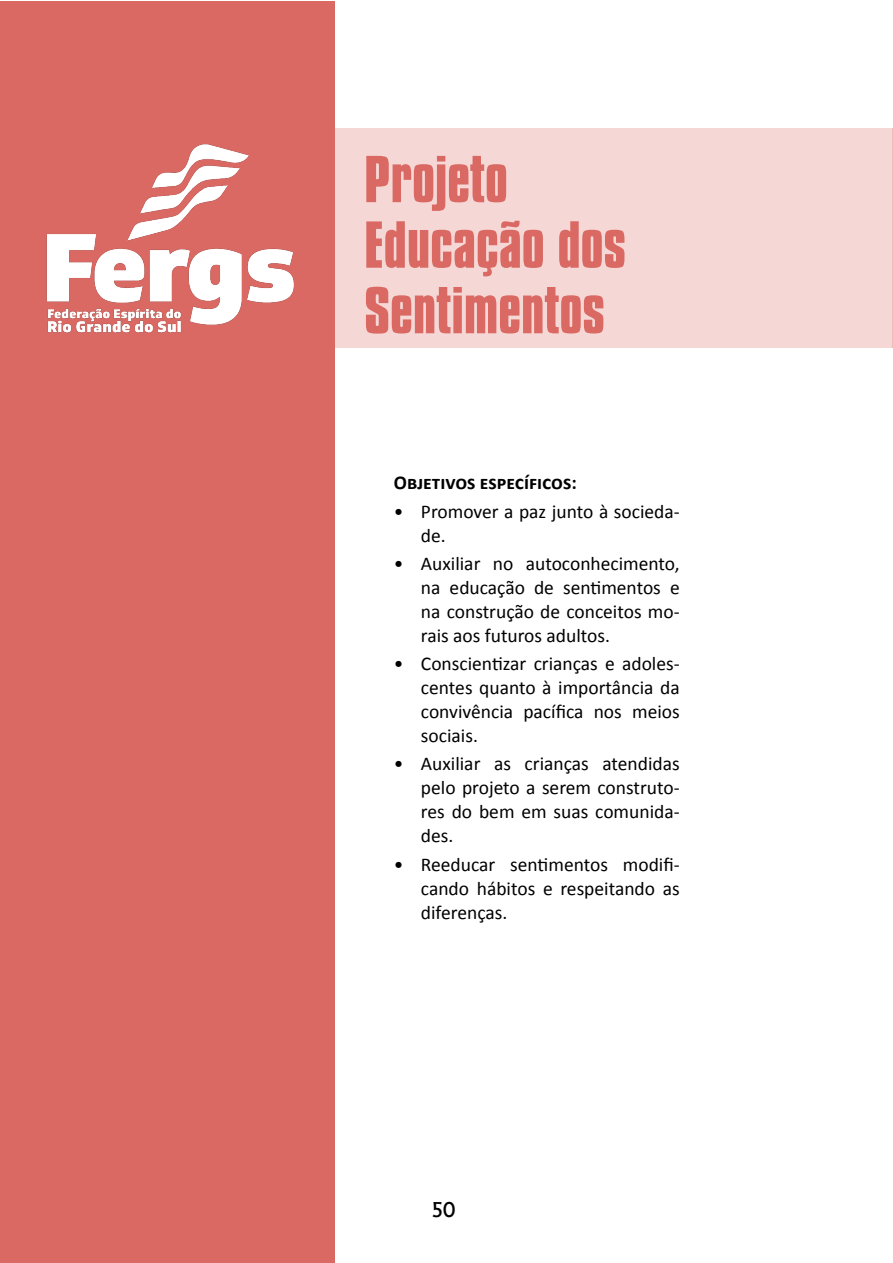
<style>
.page{position:relative;width:893px;height:1263px;background:#fff}
.page>*{position:absolute;margin:0;border:0;box-sizing:border-box;transform-origin:0 0}
.t1{font:700 57px "Compacta BT";color:#da6963}
.t2{font:19.5px/24px "Calibri";color:#000;text-align:justify}
.t3{font:700 19.5px "Calibri";color:#000}
.t4{font:500 19.5px "Albertus";color:#000}
</style>
<div class="page">
<div style="left:0;top:128px;width:893px;height:220px;background:#f5d8d6"></div>
<div style="left:0;top:2px;width:334px;height:1261px;background:#da6963"></div>
<img style="left:46px;top:144px;width:248px;height:189px">
<hr style="left:892px;top:128px;width:1px;height:220px;background:#da6963">
<p class="t1" style="left:364px;top:145px;width:145px">Projeto</p>
<p class="t1" style="left:364px;top:210px;width:263px">Educação dos</p>
<p class="t1" style="left:364px;top:276px;width:242px">Sentimentos</p>
<p class="t3" style="left:394px;top:469px;width:184px">Objetivos específicos:</p>
<p class="t2" style="left:421px;top:498px;width:260px;text-indent:-27px">• Promover a paz junto à socieda&shy;de.</p>
<p class="t2" style="left:421px;top:550px;width:260px;text-indent:-27px">• Auxiliar no autoconhecimento, na educação de sentimentos e na construção de conceitos mo&shy;rais aos futuros adultos.</p>
<p class="t2" style="left:421px;top:651px;width:260px;text-indent:-27px">• Conscientizar crianças e adoles&shy;centes quanto à importância da convivência pacífica nos meios sociais.</p>
<p class="t2" style="left:421px;top:751px;width:260px;text-indent:-27px">• Auxiliar as crianças atendidas pelo projeto a serem construto&shy;res do bem em suas comunida&shy;des.</p>
<p class="t2" style="left:421px;top:851px;width:260px;text-indent:-27px">• Reeducar sentimentos modifi&shy;cando hábitos e respeitando as diferenças.</p>
<p class="t4" style="left:431px;top:1198px;width:26px">50</p>
</div>
